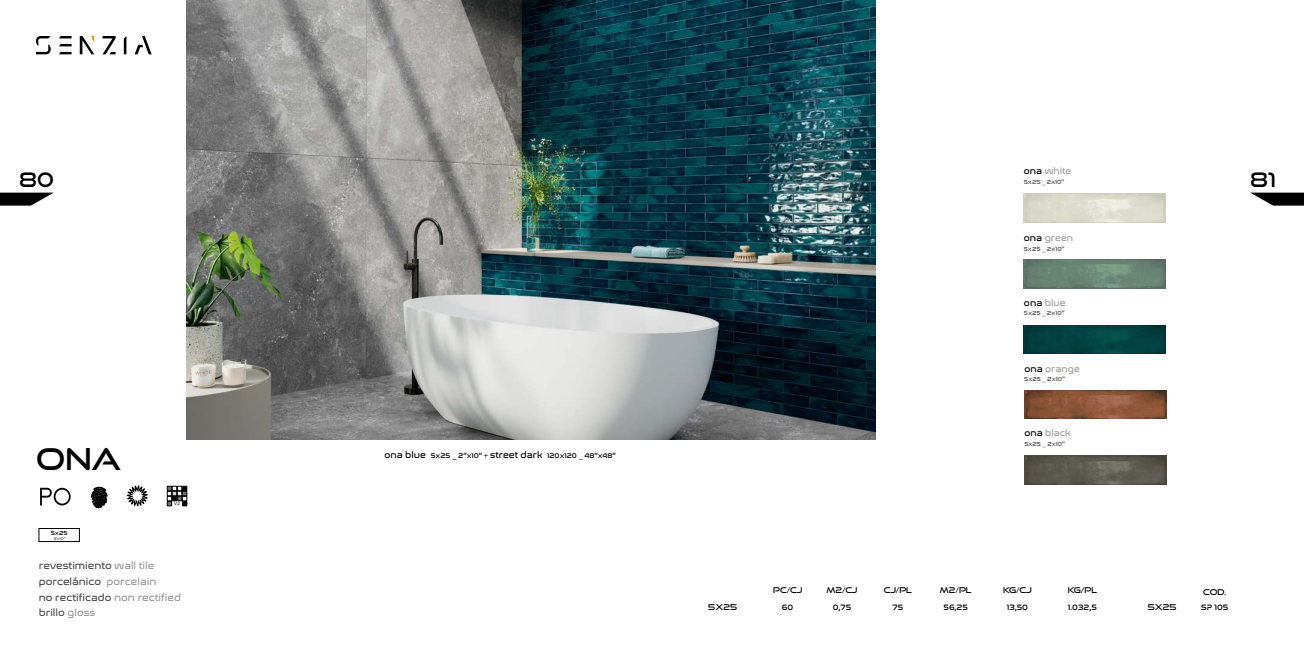
<style>
.page{position:relative;width:1304px;height:652px;background:#fff}
.page>*{position:absolute;margin:0;border:0;box-sizing:border-box;transform-origin:0 0}
.t1{font:30px "Good Times Rg";color:#000}
.t2{font:20px "Good Times Rg";color:#000}
.t3{font:10px/15.4px "Nasalization Rg";color:#4d4d4d}
.t4{font:9px "Nasalization Rg";color:#9b9b9a}
.t5{font:8px "Good Times Rg";color:#000}
.t6{font:8px "Nasalization Rg";color:#000}
.t7{font:7px "Nasalization Rg";color:#000}
.t8{font:6px "Nasalization Rg";color:#4d4d4d}
.t9{font:6px "Nasalization Rg";color:#000}
.t10{font:4.5px "Arial";color:#000}
.t11{font:4px "Nasalization Rg";color:#4d4d4d}
.s1{color:#999}
.s2{font-size:9px}
.s3{color:#000}
</style>
<div class="page">
<img style="left:187px;top:0;width:688px;height:440px">
<svg style="left:167px;top:486px;width:20px;height:20px"></svg>
<svg style="left:40px;top:488px;width:31px;height:18px"></svg>
<svg style="left:0;top:193px;width:53px;height:13px"></svg>
<svg style="left:124px;top:36px;width:2px;height:18px"></svg>
<svg style="left:59px;top:36px;width:13px;height:2px"></svg>
<svg style="left:59px;top:44px;width:13px;height:2px"></svg>
<svg style="left:59px;top:52px;width:13px;height:2px"></svg>
<svg style="left:80px;top:36px;width:14px;height:18px"></svg>
<svg style="left:36px;top:36px;width:15px;height:18px"></svg>
<svg style="left:135px;top:36px;width:17px;height:18px"></svg>
<svg style="left:103px;top:36px;width:13px;height:18px"></svg>
<svg style="left:127px;top:485px;width:21px;height:22px"></svg>
<div style="left:39px;top:528px;width:41px;height:14px;border:1px solid #000"></div>
<svg style="left:91px;top:487px;width:16px;height:22px"></svg>
<svg style="left:1251px;top:193px;width:53px;height:13px"></svg>
<img style="left:1024px;top:326px;width:142px;height:28px">
<img style="left:1024px;top:260px;width:142px;height:28px">
<img style="left:1024px;top:456px;width:142px;height:28px">
<img style="left:1024px;top:390px;width:142px;height:28px">
<h2 class="t2" style="left:19px;top:167px;width:36px">80</h2>
<h1 class="t1" style="left:36px;top:441px;width:86px">ONA</h1>
<p class="t9" style="left:51px;top:528px;width:18px">5x25</p>
<p class="t11" style="left:54px;top:535px;width:13px">2x10”</p>
<p class="t3" style="left:39px;top:556px;width:117px">revestimiento <span class="s1">wall tile</span></p>
<p class="t10" style="left:174px;top:500px;width:7px">V2</p>
<p class="t3" style="left:39px;top:572px;width:144px">porcelánico <span class="s1">porcelain<br></span>no rectificado <span class="s1">non rectified </span>brillo <span class="s1">gloss</span></p>
<p class="t7" style="left:384px;top:449px;width:233px"><span class="s2">ona blue</span> 5x25 _ 2”x10” + <span class="s2">street dark</span> 120x120 _ 48”x48”</p>
<p class="t4" style="left:1024px;top:163px;width:49px"><span class="s3">ona</span> white</p>
<p class="t8" style="left:1024px;top:177px;width:42px">5x25 _ 2x10”</p>
<p class="t4" style="left:1024px;top:230px;width:51px"><span class="s3">ona</span> green</p>
<p class="t8" style="left:1024px;top:244px;width:42px">5x25 _ 2x10”</p>
<p class="t4" style="left:1024px;top:294px;width:43px"><span class="s3">ona</span> blue</p>
<p class="t8" style="left:1024px;top:308px;width:42px">5x25 _ 2x10”</p>
<p class="t4" style="left:1024px;top:360px;width:57px"><span class="s3">ona</span> orange</p>
<p class="t8" style="left:1024px;top:374px;width:42px">5x25 _ 2x10”</p>
<p class="t4" style="left:1024px;top:425px;width:48px"><span class="s3">ona</span> black</p>
<p class="t8" style="left:1024px;top:438px;width:42px">5x25 _ 2x10”</p>
<h2 class="t2" style="left:1250px;top:167px;width:27px">81</h2>
<p class="t5" style="left:773px;top:585px;width:31px">PC/CJ</p>
<p class="t5" style="left:827px;top:585px;width:33px">M2/CJ</p>
<p class="t5" style="left:884px;top:585px;width:30px">CJ/PL</p>
<p class="t5" style="left:940px;top:585px;width:33px">M2/PL</p>
<p class="t5" style="left:1003px;top:585px;width:30px">KG/CJ</p>
<p class="t5" style="left:1068px;top:585px;width:31px">KG/PL</p>
<p class="t5" style="left:708px;top:603px;width:30px">5X25</p>
<p class="t6" style="left:782px;top:600px;width:13px">60</p>
<p class="t6" style="left:833px;top:600px;width:20px">0,75</p>
<p class="t6" style="left:893px;top:600px;width:12px">75</p>
<p class="t6" style="left:944px;top:600px;width:26px">56,25</p>
<p class="t6" style="left:1007px;top:600px;width:23px">13,50</p>
<p class="t6" style="left:1068px;top:600px;width:31px">1.032,5</p>
<p class="t5" style="left:1203px;top:588px;width:25px">COD.</p>
<p class="t5" style="left:1148px;top:602px;width:30px">5X25</p>
<p class="t6" style="left:1201px;top:600px;width:29px">SP 105</p>
</div>
